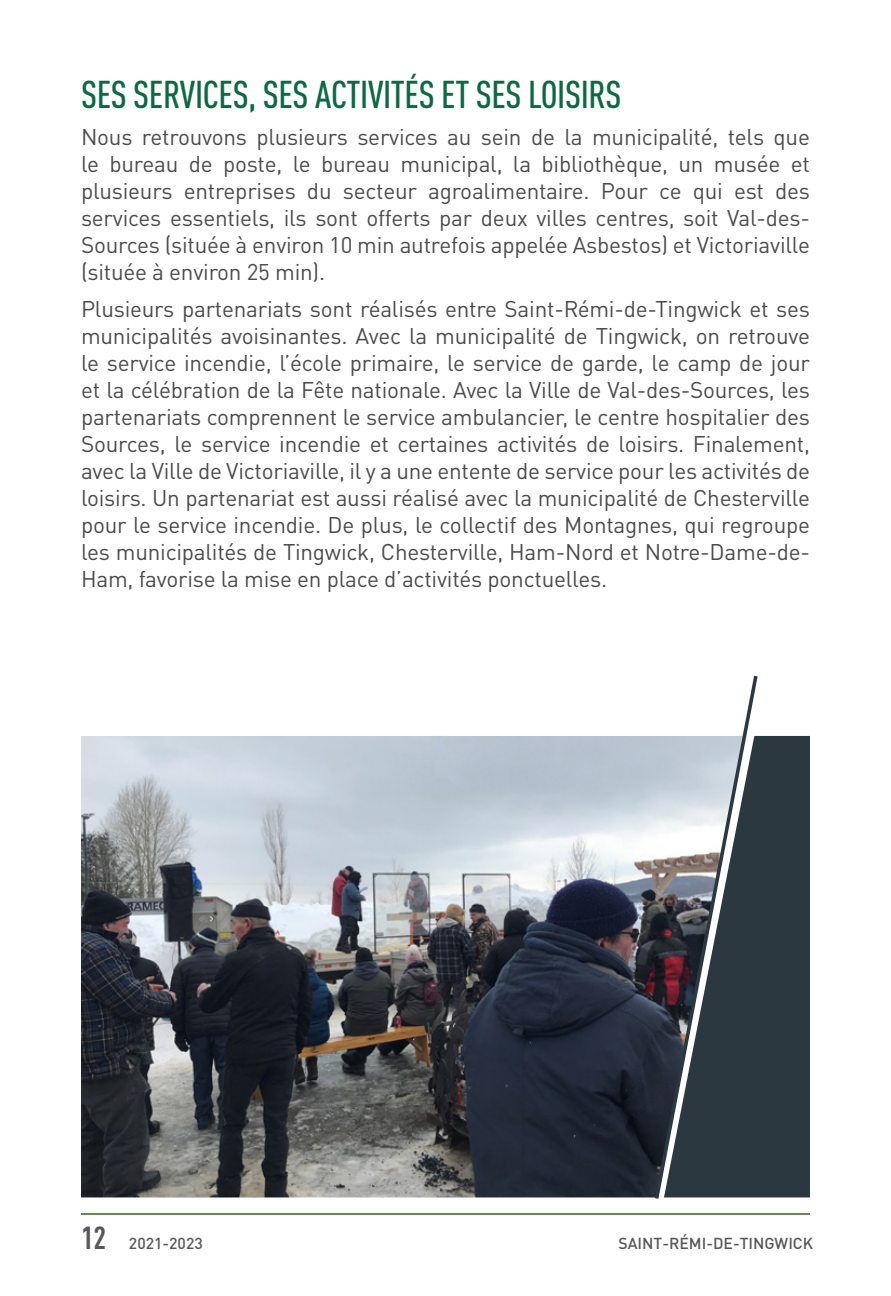
<style>
.page{position:relative;width:891px;height:1296px;background:#fff}
.page>*{position:absolute;margin:0;border:0;box-sizing:border-box;transform-origin:0 0}
.texte_reg{font:500 condensed 38.25px "DIN Pro";letter-spacing:-.01em;color:#0d6845}
.texte_reg-2{font:22.5px/27px "DIN Pro";letter-spacing:-.01em;color:#4b4c4d;text-align:justify}
.t1{font:500 15.75px "DIN";color:#57585a}
.s1{font-family:"DIN Pro";font-weight:700;font-stretch:condensed;font-size:31.5px}
</style>
<div class="page">
<hr style="left:81px;top:1214px;width:729px;height:1px;background:#5e913e">
<img style="left:81px;top:736px;width:571px;height:461px">
<div style="left:760px;top:736px;width:50px;height:461px;background:#2c3840"></div>
<svg style="left:652px;top:675px;width:108px;height:524px"></svg>
<p class="texte_reg" style="left:81px;top:66px;width:542px">SES SERVICES, SES ACTIVITÉS ET SES LOISIRS</p>
<p class="texte_reg-2" style="left:81px;top:122px;width:731px">Nous retrouvons plusieurs services au sein de la municipalité, tels que le bureau de poste, le bureau municipal, la bibliothèque, un musée et plusieurs entreprises du secteur agroalimentaire. Pour ce qui est des services essentiels, ils sont offerts par deux villes centres, soit Val-des-Sources (située à environ 10 min autrefois appelée Asbestos) et Victoriaville (située à environ 25 min).</p>
<p class="texte_reg-2" style="left:81px;top:294px;width:731px">Plusieurs partenariats sont réalisés entre Saint-Rémi-de-Tingwick et ses municipalités avoisinantes. Avec la municipalité de Tingwick, on retrouve le service incendie, l’école primaire, le service de garde, le camp de jour et la célébration de la Fête nationale. Avec la Ville de Val-des-Sources, les partenariats comprennent le service ambulancier, le centre hospitalier des Sources, le service incendie et certaines activités de loisirs. Finalement, avec la Ville de Victoriaville, il y a une entente de service pour les activités de loisirs. Un partenariat est aussi réalisé avec la municipalité de Chesterville pour le service incendie. De plus, le collectif des Montagnes, qui regroupe les municipalités de Tingwick, Chesterville, Ham-Nord et Notre-Dame-de-Ham, favorise la mise en place d’activités ponctuelles.</p>
<p class="t1" style="left:81px;top:1233px;width:123px"><span class="s1">12</span> 2021-2023</p>
<p class="t1" style="left:618px;top:1233px;width:196px">SAINT-RÉMI-DE-TINGWICK</p>
</div>
